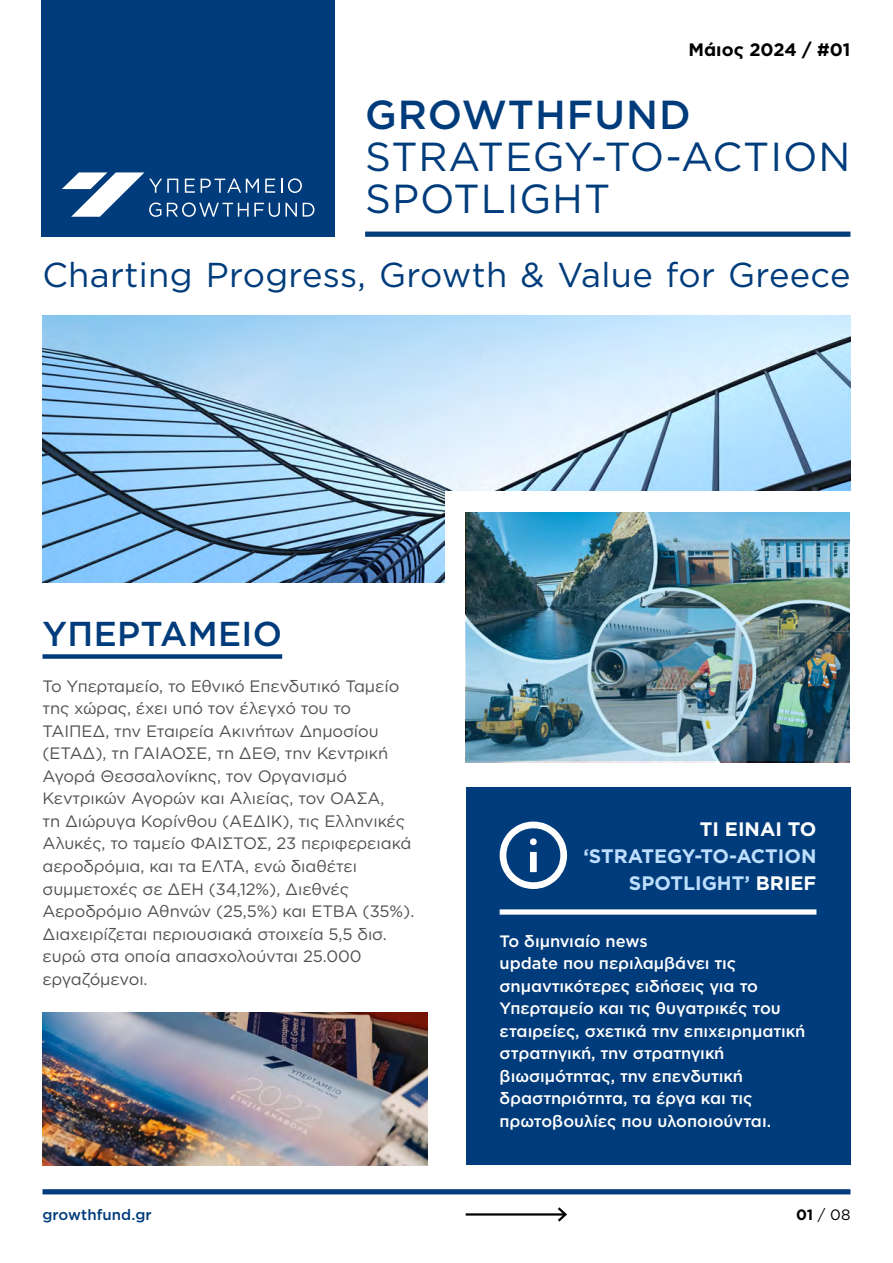
<style>
.page{position:relative;width:893px;height:1263px;background:#fff}
.page>*{position:absolute;margin:0;border:0;box-sizing:border-box;transform-origin:0 0}
.t1{font:40.5px/42px "Gotham Greek";letter-spacing:.025em;color:#003c7b}
.t2{font:500 40.5px "Gotham Greek";letter-spacing:.025em;color:#003c7b}
.t3{font:34.5px "Gotham Greek";letter-spacing:.01em;color:#003c7b}
.t4{font:500 34.5px "Gotham Greek";letter-spacing:.01em;color:#003c7b}
.t5{font:700 19.5px/27px "Gotham Greek";color:#bddefd;text-align:right}
.t6{font:700 19.5px "Gotham Greek";color:#fff}
.t7{font:700 18px "Gotham Greek";color:#000}
.t8{font:16.5px/22.5px "Gotham Greek";letter-spacing:-.005em;color:#504f53}
.t9{font:500 16.5px/22.5px "Gotham Greek";letter-spacing:-.005em;color:#fff}
.t10{font:500 15px "Gotham Greek";letter-spacing:.005em;color:#003c7b}
.t11{font:15px "Gotham Greek";color:#000}
.s1{color:#fff}
.s2{font-weight:700}
</style>
<div class="page">
<div style="left:43px;top:1189px;width:807px;height:5px;background:#003c7b"></div>
<hr style="left:466px;top:1213px;width:99px;height:2px;background:#000">
<svg style="left:555px;top:1207px;width:12px;height:15px"></svg>
<div style="left:41px;top:0;width:294px;height:237px;background:#003c7b"></div>
<div style="left:365px;top:232px;width:485px;height:5px;background:#003c7b"></div>
<div style="left:466px;top:787px;width:384px;height:378px;background:#003c7b"></div>
<div style="left:500px;top:909px;width:316px;height:6px;background:#fff"></div>
<img style="left:43px;top:316px;width:807px;height:267px">
<div style="left:445px;top:491px;width:405px;height:259px;background:#fff"></div>
<img style="left:43px;top:1012px;width:384px;height:153px">
<div style="left:43px;top:654px;width:239px;height:5px;background:#003c7b"></div>
<svg style="left:500px;top:821px;width:67px;height:68px"></svg>
<svg style="left:62px;top:172px;width:252px;height:45px"></svg>
<img style="left:466px;top:512px;width:383px;height:249px">
<p class="t7" style="left:688px;top:39px;width:163px">Μάιος 2024 / #01</p>
<h1 class="t2" style="left:365px;top:91px;width:327px">GROWTHFUND</h1>
<h1 class="t1" style="left:365px;top:135px;width:487px">STRATEGY-TO-ACTION<br>SPOTLIGHT</h1>
<h2 class="t3" style="left:43px;top:256px;width:809px">Charting Progress, Growth &amp; Value for Greece</h2>
<h2 class="t4" style="left:43px;top:614px;width:241px">ΥΠΕΡΤΑΜΕΙΟ</h2>
<p class="t8" style="left:43px;top:674px;width:373px">Το Υπερταμείο, το Εθνικό Επενδυτικό Ταμείο της χώρας, έχει υπό τον έλεγχό του το ΤΑΙΠΕΔ, την Εταιρεία Ακινήτων Δημοσίου (ΕΤΑΔ), τη ΓΑΙΑΟΣΕ, τη ΔΕΘ, την Κεντρική Αγορά Θεσσαλονίκης, τον Οργανισμό Κεντρικών Αγορών και Αλιείας, τον ΟΑΣΑ,<br>τη Διώρυγα Κορίνθου (ΑΕΔΙΚ), τις Ελληνικές Αλυκές, το ταμείο ΦΑΙΣΤΟΣ, 23 περιφερειακά αεροδρόμια, και τα ΕΛΤΑ, ενώ διαθέτει συμμετοχές σε ΔΕΗ (34,12%), Διεθνές Αεροδρόμιο Αθηνών (25,5%) και ΕΤΒΑ (35%).<br>Διαχειρίζεται περιουσιακά στοιχεία 5,5 δισ. ευρώ στα οποία απασχολούνται 25.000 εργαζόμενοι.</p>
<p class="t6" style="left:700px;top:818px;width:118px">ΤΙ ΕΙΝΑΙ ΤΟ</p>
<p class="t5" style="left:583px;top:842px;width:235px">‘STRATEGY-TO-ACTION<br>SPOTLIGHT’ <span class="s1">BRIEF</span></p>
<p class="t9" style="left:500px;top:929px;width:307px">Το διμηνιαίο news<br>update που περιλαμβάνει τις σημαντικότερες ειδήσεις για το<br>Υπερταμείο και τις θυγατρικές του εταιρείες, σχετικά την επιχειρηματική στρατηγική, την στρατηγική βιωσιμότητας, την επενδυτική δραστηριότητα, τα έργα και τις πρωτοβουλίες που υλοποιούνται.</p>
<p class="t10" style="left:43px;top:1206px;width:111px">growthfund.gr</p>
<p class="t11" style="left:796px;top:1207px;width:56px"><span class="s2">01</span> / 08</p>
</div>
